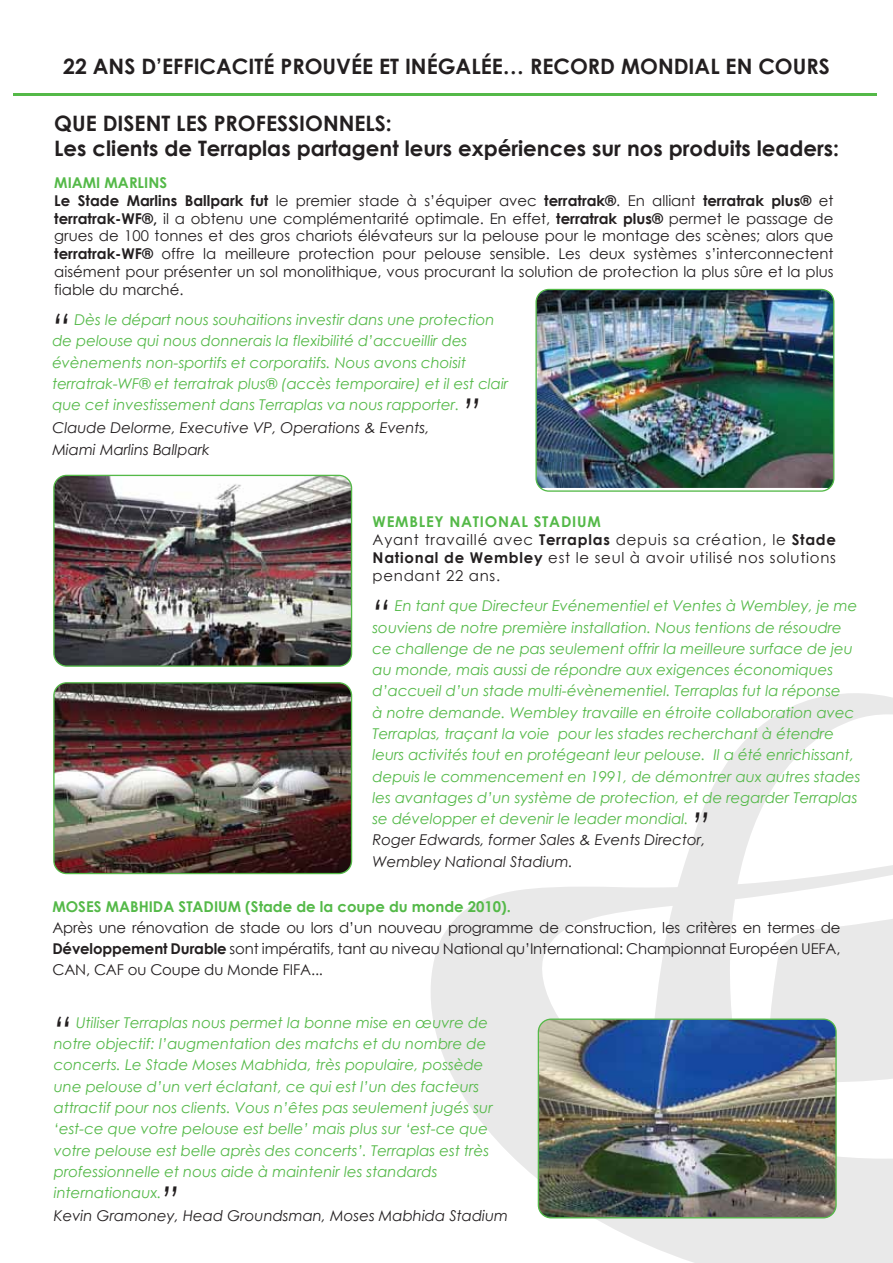
<style>
.page{position:relative;width:893px;height:1263px;background:#fff}
.page>*{position:absolute;margin:0;border:0;box-sizing:border-box;transform-origin:0 0}
.t1{font:italic 36.15px "Century Gothic";color:#231f20}
.t2{font:700 21.3px/25.5px "Century Gothic";color:#231f20}
.t3{font:italic 14.85px/21.3px "Century Gothic";color:#54b948}
.t4{font:14.85px/17.9px "Century Gothic";color:#231f20}
.t5{font:italic 14.85px "Century Gothic";color:#231f20}
.t6{font:14.85px/17.9px "Century Gothic";letter-spacing:.05em;color:#231f20}
.t7{font:700 14.85px "Century Gothic";color:#54b948}
.s1{font-weight:700;color:#54b948}
.s2{font-weight:700}
</style>
<div class="page">
<svg style="left:431px;top:693px;width:462px;height:570px"></svg>
<hr style="left:14px;top:93px;width:863px;height:3px;background:#54b948">
<img style="left:537px;top:289px;width:297px;height:199px">
<div style="left:535px;top:289px;width:299px;height:203px;border:1px solid #54b948;border-radius:13px"></div>
<img style="left:54px;top:475px;width:298px;height:191px">
<div style="left:53px;top:475px;width:299px;height:192px;border:1px solid #54b948;border-radius:13px"></div>
<img style="left:54px;top:683px;width:298px;height:190px">
<div style="left:53px;top:682px;width:299px;height:192px;border:1px solid #54b948;border-radius:13px"></div>
<img style="left:538px;top:1019px;width:298px;height:199px">
<div style="left:538px;top:1018px;width:299px;height:200px;border:1px solid #54b948;border-radius:13px"></div>
<h2 class="t2" style="left:63px;top:53px;width:768px">22 ANS D’EFFICACITÉ PROUVÉE ET INÉGALÉE… RECORD MONDIAL EN COURS</h2>
<h2 class="t2" style="left:54px;top:110px;width:786px">QUE DISENT LES PROFESSIONNELS:<br>Les clients de Terraplas partagent leurs expériences sur nos produits leaders:</h2>
<p class="t4" style="left:54px;top:173px;width:781px"><span class="s1">MIAMI MARLINS<br></span><span class="s2">Le Stade Marlins Ballpark fut</span> le premier stade à s’équiper avec <span class="s2">terratrak®</span>. En alliant <span class="s2">terratrak plus®</span> et <span class="s2">terratrak-WF®,</span> il a obtenu une complémentarité optimale. En effet, <span class="s2">terratrak plus®</span> permet le passage de grues de 100 tonnes et des gros chariots élévateurs sur la pelouse pour le montage des scènes; alors que <span class="s2">terratrak-WF®</span> offre la meilleure protection pour pelouse sensible. Les deux systèmes s’interconnectent aisément pour présenter un sol monolithique, vous procurant la solution de protection la plus sûre et la plus fiable du marché.</p>
<h1 class="t1" style="left:52px;top:305px;width:20px">“</h1>
<p class="t3" style="left:52px;top:309px;width:458px;text-indent:22px">Dès le départ nous souhaitions investir dans une protection de pelouse qui nous donnerais la flexibilité d’accueillir des évènements non-sportifs et corporatifs. Nous avons choisit terratrak-WF® et terratrak plus® (accès temporaire) et il est clair que cet investissement dans Terraplas va nous rapporter.</p>
<p class="t5" style="left:52px;top:419px;width:379px">Claude Delorme, Executive VP, Operations &amp; Events,</p>
<h1 class="t1" style="left:464px;top:390px;width:19px">”</h1>
<p class="t5" style="left:52px;top:440px;width:159px">Miami Marlins Ballpark</p>
<p class="t6" style="left:373px;top:513px;width:465px"><span class="s1">WEMBLEY NATIONAL STADIUM<br></span>Ayant travaillé avec <span class="s2">Terraplas</span> depuis sa création, le <span class="s2">Stade National de Wembley</span> est le seul à avoir utilisé nos solutions pendant 22 ans.</p>
<h1 class="t1" style="left:373px;top:591px;width:20px">“</h1>
<p class="t3" style="left:373px;top:595px;width:490px;text-indent:22px">En tant que Directeur Evénementiel et Ventes à Wembley, je me souviens de notre première installation. Nous tentions de résoudre ce challenge de ne pas seulement offrir la meilleure surface de jeu au monde, mais aussi de répondre aux exigences économiques d’accueil d’un stade multi-évènementiel. Terraplas fut la réponse<br>à notre demande. Wembley travaille en étroite collaboration avec Terraplas, traçant la voie pour les stades recherchant à étendre leurs activités tout en protégeant leur pelouse. Il a été enrichissant, depuis le commencement en 1991, de démontrer aux autres stades les avantages d’un système de protection, et de regarder Terraplas se développer et devenir le leader mondial.</p>
<p class="t5" style="left:373px;top:831px;width:334px">Roger Edwards, former Sales &amp; Events Director,</p>
<h1 class="t1" style="left:693px;top:804px;width:19px">”</h1>
<p class="t5" style="left:373px;top:852px;width:202px">Wembley National Stadium.</p>
<p class="t7" style="left:52px;top:897px;width:460px">MOSES MABHIDA STADIUM (Stade de la coupe du monde 2010).</p>
<p class="t4" style="left:52px;top:917px;width:790px;line-height:21.3px;text-align:justify">Après une rénovation de stade ou lors d’un nouveau programme de construction, les critères en termes de <span class="s2">Développement Durable</span> sont impératifs, tant au niveau National qu’International: Championnat Européen UEFA, CAN, CAF ou Coupe du Monde FIFA...</p>
<h1 class="t1" style="left:54px;top:1008px;width:20px">“</h1>
<p class="t3" style="left:54px;top:1012px;width:440px;text-indent:22px">Utiliser Terraplas nous permet la bonne mise en œuvre de notre objectif: l’augmentation des matchs et du nombre de concerts. Le Stade Moses Mabhida, très populaire, possède une pelouse d’un vert éclatant, ce qui est l’un des facteurs attractif pour nos clients. Vous n’êtes pas seulement jugés sur ‘est-ce que votre pelouse est belle’ mais plus sur ‘est-ce que votre pelouse est belle après des concerts’. Terraplas est très professionnelle et nous aide à maintenir les standards internationaux.</p>
<p class="t5" style="left:54px;top:1207px;width:456px">Kevin Gramoney, Head Groundsman, Moses Mabhida Stadium</p>
<h1 class="t1" style="left:162px;top:1178px;width:19px">”</h1>
</div>
